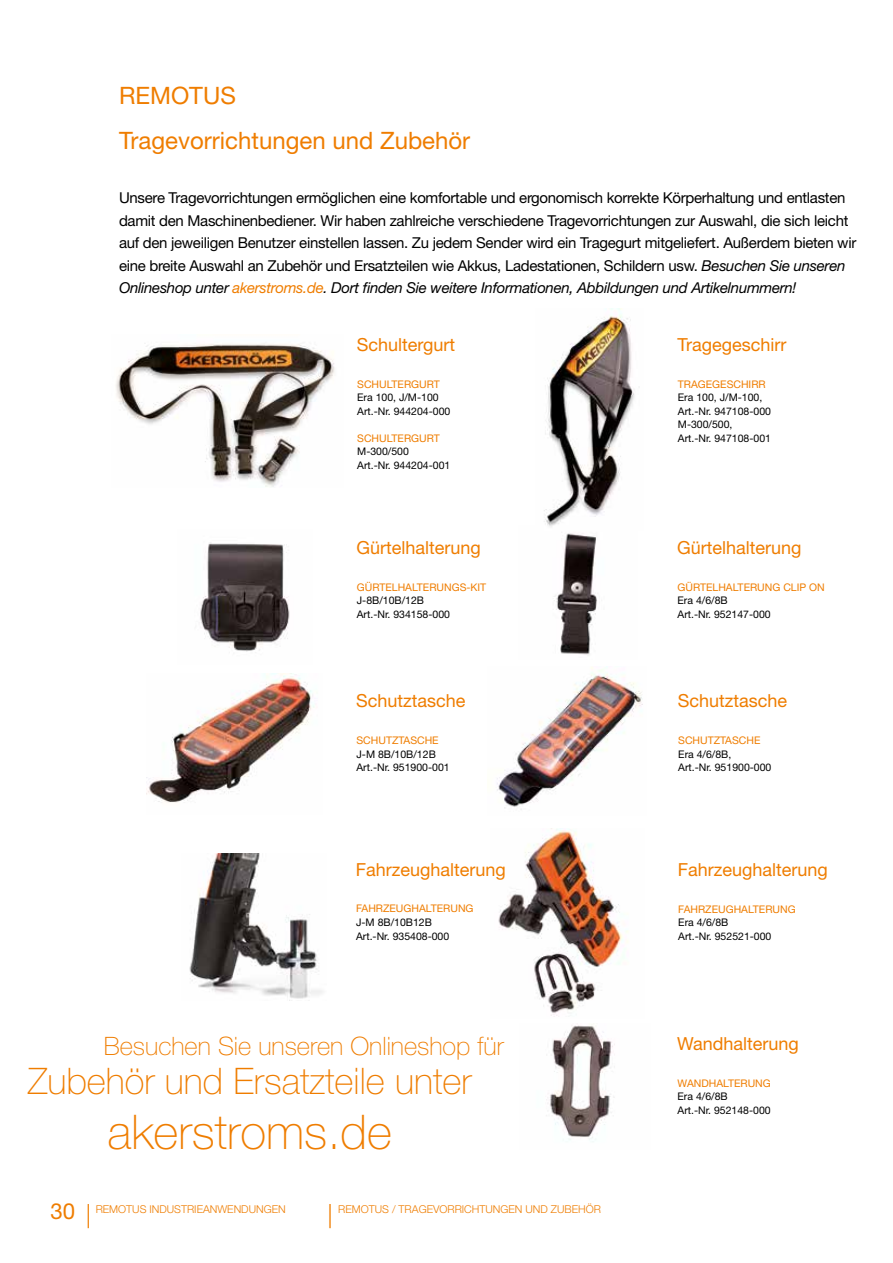
<style>
.page{position:relative;width:893px;height:1263px;background:#fff}
.page>*{position:absolute;margin:0;border:0;box-sizing:border-box;transform-origin:0 0}
.t1{font:100 47.85px "Helvetica Neue";color:#ef7d00}
.t2{font:100 36.6px "Helvetica Neue";color:#ef7d00}
.t3{font:100 25.35px "Helvetica Neue";color:#ef7d00}
.t4{font:300 24.15px "Helvetica Neue";color:#ef7d00}
.t5{font:24px/45px "Helvetica Neue";color:#ef7d00}
.t6{font:22.2px "Helvetica Neue";color:#ef7d00}
.t7{font:18px "Helvetica Neue";color:#ef7d00}
.t8{font:15px/22.5px "Helvetica Neue";letter-spacing:-.02em;color:#000}
.t9{font:300 10.8px "Helvetica Neue";color:#ef7d00}
.t10{font:10.5px/13.5px "Helvetica Neue";color:#000}
.t11{font:10.5px "Helvetica Neue";color:#ef7d00}
.s1{font-style:italic}
.s2{font-style:italic;color:#ef7d00}
.s3{font-weight:300;font-size:24.15px}
</style>
<div class="page">
<img style="left:200px;top:542px;width:90px;height:110px">
<img style="left:497px;top:667px;width:146px;height:143px">
<img style="left:147px;top:673px;width:167px;height:130px">
<img style="left:498px;top:828px;width:131px;height:189px">
<img style="left:554px;top:533px;width:43px;height:122px">
<img style="left:546px;top:1025px;width:69px;height:117px">
<img style="left:189px;top:853px;width:134px;height:146px">
<img style="left:116px;top:343px;width:219px;height:144px">
<img style="left:544px;top:309px;width:91px;height:218px">
<h3 class="t5" style="left:119px;top:73px;width:353px">REMOTUS<br>Tragevorrichtungen und Zubehör</h3>
<p class="t8" style="left:119px;top:186px;width:739px">Unsere Tragevorrichtungen ermöglichen eine komfortable und ergonomisch korrekte Körperhaltung und entlasten damit den Maschinenbediener. Wir haben zahlreiche verschiedene Tragevorrichtungen zur Auswahl, die sich leicht auf den jeweiligen Benutzer einstellen lassen. Zu jedem Sender wird ein Tragegurt mitgeliefert. Außerdem bieten wir eine breite Auswahl an Zubehör und Ersatzteilen wie Akkus, Ladestationen, Schildern usw. <span class="s1">Besuchen Sie unseren Onlineshop unter</span> <span class="s2">akerstroms.de</span><span class="s1">. Dort finden Sie weitere Informationen, Abbildungen und Artikelnummern!</span></p>
<p class="t7" style="left:357px;top:334px;width:100px">Schultergurt</p>
<p class="t7" style="left:677px;top:334px;width:110px">Tragegeschirr</p>
<p class="t11" style="left:357px;top:378px;width:84px">SCHULTERGURT</p>
<p class="t10" style="left:357px;top:391px;width:95px">Era 100, J/M-100<br>Art.-Nr. 944204-000</p>
<p class="t11" style="left:357px;top:432px;width:84px">SCHULTERGURT</p>
<p class="t10" style="left:357px;top:445px;width:95px">M-300/500<br>Art.-Nr. 944204-001</p>
<p class="t11" style="left:678px;top:378px;width:89px">TRAGEGESCHIRR</p>
<p class="t10" style="left:678px;top:391px;width:95px">Era 100, J/M-100,<br>Art.-Nr. 947108-000<br>M-300/500,<br>Art.-Nr. 947108-001</p>
<p class="t7" style="left:356px;top:537px;width:126px">Gürtelhalterung</p>
<p class="t7" style="left:677px;top:537px;width:126px">Gürtelhalterung</p>
<p class="t11" style="left:357px;top:581px;width:131px">GÜRTELHALTERUNGS-KIT</p>
<p class="t10" style="left:357px;top:594px;width:95px">J-8B/10B/12B<br>Art.-Nr. 934158-000</p>
<p class="t11" style="left:677px;top:581px;width:149px">GÜRTELHALTERUNG CLIP ON</p>
<p class="t10" style="left:677px;top:594px;width:95px">Era 4/6/8B<br>Art.-Nr. 952147-000</p>
<p class="t7" style="left:356px;top:690px;width:111px">Schutztasche</p>
<p class="t7" style="left:678px;top:690px;width:111px">Schutztasche</p>
<p class="t11" style="left:356px;top:734px;width:84px">SCHUTZTASCHE</p>
<p class="t10" style="left:356px;top:747px;width:95px">J-M 8B/10B/12B<br>Art.-Nr. 951900-001</p>
<p class="t7" style="left:356px;top:859px;width:151px">Fahrzeughalterung</p>
<p class="t11" style="left:356px;top:902px;width:119px">FAHRZEUGHALTERUNG</p>
<p class="t10" style="left:356px;top:915px;width:95px">J-M 8B/10B12B<br>Art.-Nr. 935408-000</p>
<h3 class="t3" style="left:104px;top:1031px;width:401px">Besuchen Sie unseren Onlineshop für</h3>
<h2 class="t2" style="left:28px;top:1060px;width:445px">Zubehör und Ersatzteile unter</h2>
<h1 class="t1" style="left:107px;top:1104px;width:286px">akerstroms.de</h1>
<p class="t9" style="left:96px;top:1202px;width:192px">REMOTUS INDUSTRIEANWENDUNGEN</p>
<p class="t9" style="left:338px;top:1202px;width:264px">REMOTUS / TRAGEVORRICHTUNGEN UND ZUBEHÖR</p>
<h3 class="t6" style="left:51px;top:1198px;width:42px">30 <span class="s3">|</span></h3>
<h3 class="t4" style="left:327px;top:1200px;width:7px">|</h3>
<p class="t11" style="left:678px;top:734px;width:84px">SCHUTZTASCHE</p>
<p class="t10" style="left:678px;top:747px;width:95px">Era 4/6/8B,<br>Art.-Nr. 951900-000</p>
<p class="t7" style="left:678px;top:859px;width:151px">Fahrzeughalterung</p>
<p class="t11" style="left:678px;top:903px;width:119px">FAHRZEUGHALTERUNG</p>
<p class="t10" style="left:678px;top:915px;width:95px">Era 4/6/8B<br>Art.-Nr. 952521-000</p>
<p class="t7" style="left:677px;top:1033px;width:123px">Wandhalterung</p>
<p class="t11" style="left:677px;top:1076px;width:95px">WANDHALTERUNG</p>
<p class="t10" style="left:677px;top:1089px;width:95px">Era 4/6/8B<br>Art.-Nr. 952148-000</p>
</div>
